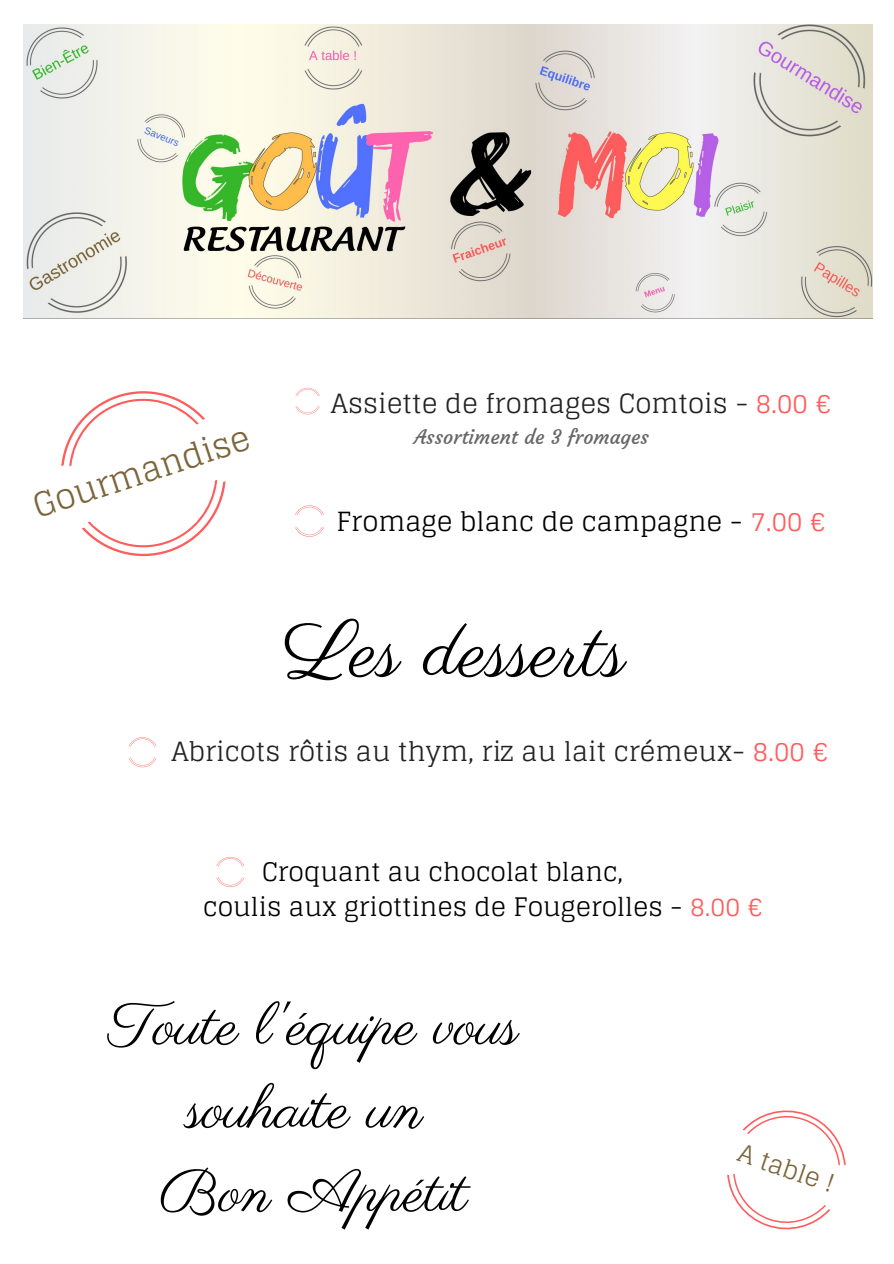
<style>
.page{position:relative;width:894px;height:1264px;background:#fff}
.page>*{position:absolute;margin:0;border:0;box-sizing:border-box;transform-origin:0 0}
.t1{font:79.5px "Parisienne";color:#000}
.t2{font:59.55px/83.2px "Parisienne";color:#000;text-align:center}
.t3{font:33px "Glegoo";color:#7b653a}
.t4{font:26.55px "Glegoo";color:#222}
.t5{font:26.4px "Glegoo";color:#000}
.t6{font:25.5px "Glegoo";color:#000}
.t7{font:24.75px "Glegoo";color:#7b653a}
.t8{font:19.8px "Courgette";color:#666}
.s1{color:#ff5c5c}
</style>
<div class="page">
<img style="left:23px;top:25px;width:849px;height:294px">
<svg style="left:61px;top:391px;width:165px;height:166px"></svg>
<svg style="left:727px;top:1110px;width:119px;height:120px"></svg>
<svg style="left:129px;top:737px;width:27px;height:30px"></svg>
<svg style="left:295px;top:388px;width:25px;height:26px"></svg>
<svg style="left:216px;top:857px;width:28px;height:30px"></svg>
<svg style="left:295px;top:505px;width:29px;height:32px"></svg>
<p class="t3" style="left:28px;top:489px;width:227px;rotate:-18deg">Gourmandise</p>
<p class="t4" style="left:331px;top:388px;width:501px">Assiette de fromages Comtois - <span class="s1">8.00 €</span></p>
<p class="t8" style="left:414px;top:424px;width:236px">Assortiment de 3 fromages</p>
<p class="t5" style="left:336px;top:506px;width:490px">Fromage blanc de campagne - <span class="s1">7.00 €</span></p>
<p class="t1" style="left:284px;top:602px;width:343px">Les desserts</p>
<p class="t4" style="left:171px;top:736px;width:657px">Abricots rôtis au thym, riz au lait crémeux- <span class="s1">8.00 €</span></p>
<p class="t6" style="left:262px;top:857px;width:362px">Croquant au chocolat blanc,</p>
<p class="t6" style="left:203px;top:892px;width:560px">coulis aux griottines de Fougerolles - <span class="s1">8.00 €</span></p>
<p class="t2" style="left:108px;top:987px;width:412px">Toute l'équipe vous souhaite un</p>
<p class="t2" style="left:159px;top:1154px;width:310px">Bon Appétit</p>
<p class="t7" style="left:743px;top:1138px;width:102px;rotate:19deg">A table !</p>
</div>
